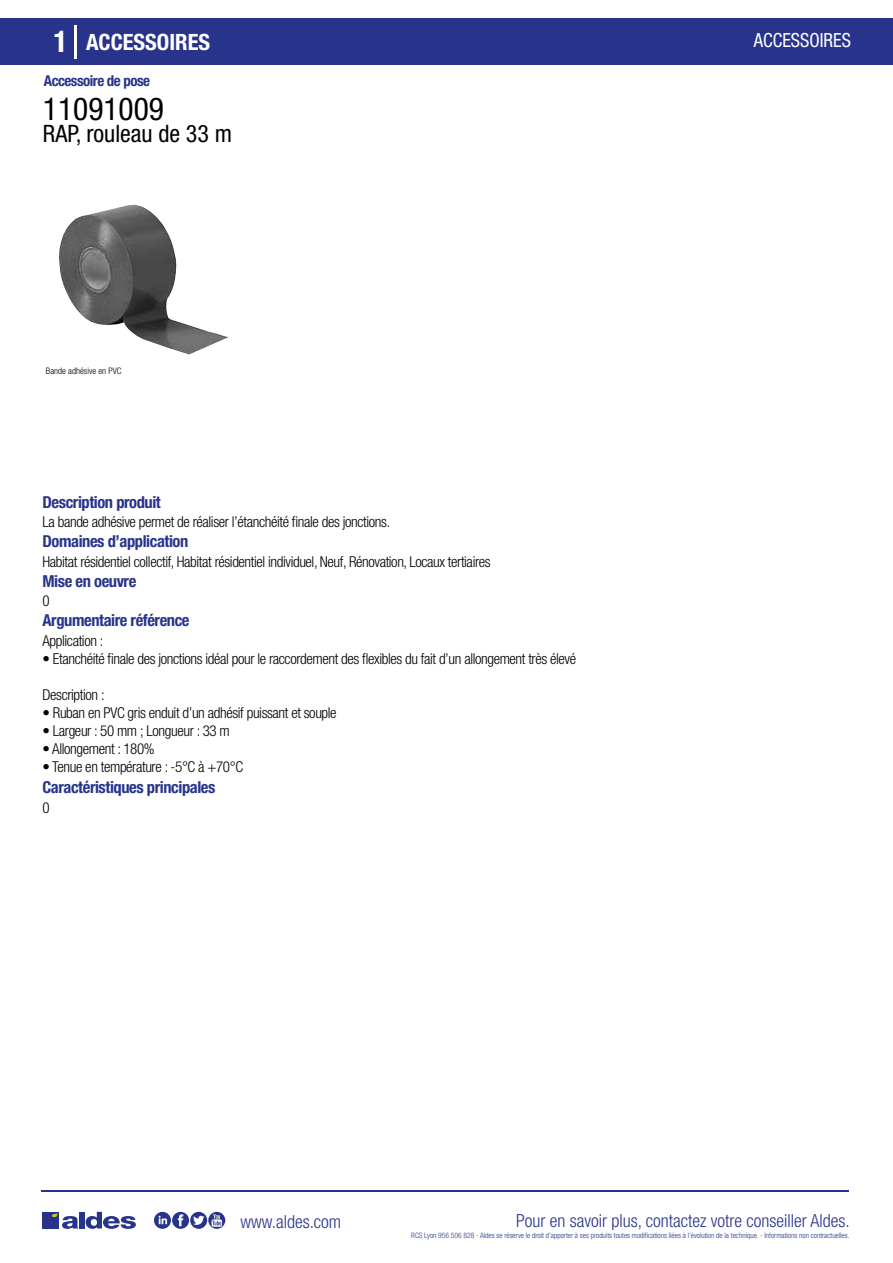
<style>
.page{position:relative;width:893px;height:1263px;background:#fff}
.page>*{position:absolute;margin:0;border:0;box-sizing:border-box;transform-origin:0 0}
.t1{font:condensed 31.5px "Helvetica Neue LT Std";color:#000}
.t2{font:condensed 24px "Helvetica Neue LT Std";color:#000}
.t3{font:700 condensed 22.5px "Helvetica Neue LT Std";color:#fff}
.t4{font:condensed 19.5px "Helvetica Neue LT Std";color:#fff;scale:.95 1}
.t5{font:300 condensed 18px "Helvetica Neue";color:#28348b}
.t6{font:700 condensed 16.5px "Helvetica Neue LT Std";letter-spacing:-.025em;color:#28348b}
.t7{font:300 condensed 15px "Helvetica Neue LT Std";letter-spacing:-.025em;color:#000}
.t8{font:700 condensed 15px "Helvetica Neue LT Std";letter-spacing:-.035em;color:#28348b}
.t9{font:300 condensed 9px "Helvetica Neue";color:#000}
.t10{font:300 condensed 7.5px "Helvetica Neue";color:#28348b}
.s1{font-size:30px}
</style>
<div class="page">
<div style="left:0;top:18px;width:893px;height:46px;background:#28348b"></div>
<hr style="left:74px;top:25px;width:2px;height:33px;background:#fff">
<img style="left:59px;top:205px;width:170px;height:149px">
<hr style="left:41px;top:1190px;width:808px;height:1px;background:#28348b">
<svg style="left:154px;top:1212px;width:71px;height:17px"></svg>
<div style="left:42px;top:1212px;width:17px;height:16px;background:#28348b"></div>
<div style="left:79px;top:1212px;width:5px;height:16px;background:#28348b"></div>
<svg style="left:86px;top:1212px;width:50px;height:17px"></svg>
<svg style="left:52px;top:1213px;width:26px;height:16px"></svg>
<h3 class="t3" style="left:54px;top:28px;width:158px"><span class="s1">1</span> ACCESSOIRES</h3>
<h3 class="t4" style="left:754px;top:29px;width:104px">ACCESSOIRES</h3>
<p class="t8" style="left:44px;top:71px;width:108px">Accessoire de pose</p>
<h1 class="t1" style="left:43px;top:91px;width:122px">11091009</h1>
<h2 class="t2" style="left:43px;top:120px;width:191px">RAP, rouleau de 33 m</h2>
<p class="t9" style="left:46px;top:365px;width:77px">Bande adhésive en PVC</p>
<p class="t6" style="left:43px;top:492px;width:120px">Description produit</p>
<p class="t6" style="left:43px;top:531px;width:147px">Domaines d’application</p>
<p class="t6" style="left:43px;top:571px;width:95px">Mise en oeuvre</p>
<p class="t7" style="left:43px;top:513px;width:349px">La bande adhésive permet de réaliser l’étanchéité finale des jonctions.</p>
<p class="t7" style="left:43px;top:553px;width:450px">Habitat résidentiel collectif, Habitat résidentiel individuel, Neuf, Rénovation, Locaux tertiaires</p>
<p class="t7" style="left:43px;top:592px;width:9px">0</p>
<p class="t6" style="left:43px;top:610px;width:149px">Argumentaire référence</p>
<p class="t7" style="left:43px;top:632px;width:62px">Application :</p>
<p class="t7" style="left:43px;top:650px;width:535px">• Etanchéité finale des jonctions idéal pour le raccordement des flexibles du fait d’un allongement très élevé</p>
<p class="t7" style="left:43px;top:686px;width:64px">Description :</p>
<p class="t7" style="left:43px;top:704px;width:296px">• Ruban en PVC gris enduit d’un adhésif puissant et souple</p>
<p class="t7" style="left:43px;top:722px;width:189px">• Largeur : 50 mm ; Longueur : 33 m</p>
<p class="t7" style="left:43px;top:740px;width:114px">• Allongement : 180%</p>
<p class="t7" style="left:43px;top:758px;width:202px">• Tenue en température : -5°C à +70°C</p>
<p class="t6" style="left:43px;top:777px;width:174px">Caractéristiques principales</p>
<p class="t7" style="left:43px;top:799px;width:9px">0</p>
<p class="t5" style="left:240px;top:1211px;width:102px">www.aldes.com</p>
<p class="t5" style="left:516px;top:1211px;width:335px">Pour en savoir plus, contactez votre conseiller Aldes.</p>
<p class="t10" style="left:411px;top:1230px;width:440px">RCS Lyon 956 506 828 - Aldes se réserve le droit d’apporter à ses produits toutes modifications liées à l’évolution de la technique. - Informations non contractuelles.</p>
</div>
